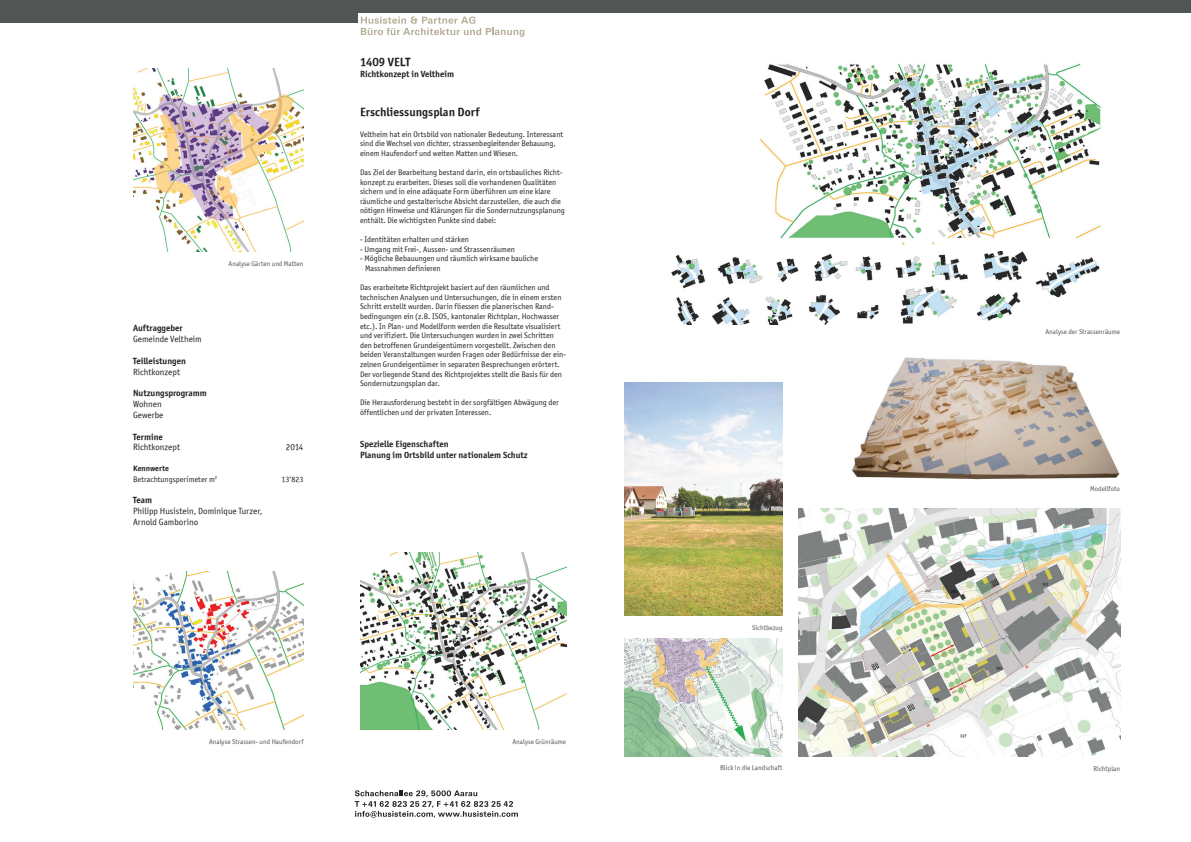
<style>
.page{position:relative;width:1191px;height:842px;background:#fff}
.page>*{position:absolute;margin:0;border:0;box-sizing:border-box;transform-origin:0 0}
.t1{font:12px "Officina Sans ITCTT Bold";color:#231f20}
.t2{font:9px "Officina Sans ITCTT Bold";color:#231f20}
.t3{font:9px/10.8px "Officina Sans ITCTT Book";color:#231f20}
.t4{font:9px "Officina Sans OSITCTT Bold";color:#231f20}
.t5{font:8px/9.6px "Officina Sans ITCTT Book";color:#231f20}
.t6{font:8px "Officina Sans ITCTT Bold";color:#231f20}
.t7{font:7px "Officina Sans ITCTT Book";color:#515655}
</style>
<div class="page">
<svg style="left:354px;top:790px;width:164px;height:28px"></svg>
<img style="left:671px;top:63px;width:430px;height:262px">
<img style="left:134px;top:68px;width:169px;height:183px">
<img style="left:133px;top:572px;width:170px;height:158px">
<img style="left:625px;top:383px;width:157px;height:233px">
<img style="left:624px;top:638px;width:158px;height:118px">
<img style="left:799px;top:509px;width:321px;height:248px">
<img style="left:852px;top:357px;width:268px;height:123px">
<div style="left:624px;top:57px;width:134px;height:168px;background:#fff"></div>
<div style="left:631px;top:245px;width:433px;height:5px;background:#fff"></div>
<img style="left:360px;top:553px;width:206px;height:176px">
<div style="left:0;top:10px;width:357px;height:13px;background:#515655"></div>
<div style="left:0;top:0;width:1191px;height:12px;background:#515655"></div>
<svg style="left:361px;top:16px;width:163px;height:21px"></svg>
<p class="t7" style="left:229px;top:260px;width:76px">Analyse Gärten und Matten</p>
<p class="t2" style="left:133px;top:323px;width:51px">Auftraggeber</p>
<p class="t3" style="left:133px;top:334px;width:70px">Gemeinde Veltheim</p>
<p class="t2" style="left:133px;top:355px;width:54px">Teilleistungen</p>
<p class="t3" style="left:133px;top:366px;width:48px">Richtkonzept</p>
<p class="t2" style="left:133px;top:388px;width:75px">Nutzungsprogramm</p>
<p class="t3" style="left:133px;top:399px;width:32px">Wohnen<br>Gewerbe</p>
<p class="t2" style="left:133px;top:431px;width:31px">Termine</p>
<p class="t3" style="left:133px;top:442px;width:48px">Richtkonzept</p>
<p class="t3" style="left:286px;top:442px;width:19px">2014</p>
<p class="t6" style="left:133px;top:463px;width:37px">Kennwerte</p>
<p class="t5" style="left:133px;top:474px;width:85px">Betrachtungsperimeter m<sup>2</sup></p>
<p class="t5" style="left:281px;top:474px;width:23px">13‘823</p>
<p class="t2" style="left:133px;top:494px;width:20px">Team</p>
<p class="t3" style="left:133px;top:505px;width:131px">Philipp Husistein, Dominique Turzer,<br>Arnold Gamborino</p>
<h1 class="t1" style="left:360px;top:54px;width:52px">1409 VELT</h1>
<p class="t2" style="left:360px;top:68px;width:95px">Richtkonzept in Veltheim</p>
<h1 class="t1" style="left:360px;top:105px;width:121px">Erschliessungsplan Dorf</h1>
<p class="t5" style="left:360px;top:129px;width:204px">Veltheim hat ein Ortsbild von nationaler Bedeutung. Interessant sind die Wechsel von dichter, strassenbegleitender Bebauung, einem Haufendorf und weiten Matten und Wiesen.</p>
<p class="t5" style="left:360px;top:167px;width:206px">Das Ziel der Bearbeitung bestand darin, ein ortsbauliches Richt&shy;konzept zu erarbeiten. Dieses soll die vorhandenen Qualitäten sichern und in eine adäquate Form überführen um eine klare räumliche und gestalterische Absicht darzustellen, die auch die nötigen Hinweise und Klärungen für die Sondernutzungsplanung enthält. Die wichtigsten Punkte sind dabei:</p>
<p class="t5" style="left:360px;top:235px;width:110px">- Identitäten erhalten und stärken</p>
<p class="t5" style="left:360px;top:244px;width:156px">- Umgang mit Frei-, Aussen- und Strassenräumen</p>
<p class="t5" style="left:365px;top:254px;width:174px;text-indent:-5px">- Mögliche Bebauungen und räumlich wirksame bauliche<br>Massnahmen definieren</p>
<p class="t5" style="left:360px;top:283px;width:207px">Das erarbeitete Richtprojekt basiert auf den räumlichen und technischen Analysen und Untersuchungen, die in einem ersten Schritt erstellt wurden. Darin fliessen die planerischen Rand&shy;bedingungen ein (z.B. ISOS, kantonaler Richtplan, Hochwasser etc.). In Plan- und Modellform werden die Resultate visualisiert und verifiziert. Die Untersuchungen wurden in zwei Schritten den betroffenen Grundeigentümern vorgestellt. Zwischen den beiden Veranstaltungen wurden Fragen oder Bedürfnisse der ein&shy;zelnen Grundeigentümer in separaten Besprechungen erörtert.<br>Der vorliegende Stand des Richtprojektes stellt die Basis für den Sondernutzungsplan dar.</p>
<p class="t5" style="left:360px;top:398px;width:200px">Die Herausforderung besteht in der sorgfältigen Abwägung der öffentlichen und der privaten Interessen.</p>
<p class="t4" style="left:360px;top:439px;width:90px">Spezielle Eigenschaften</p>
<p class="t2" style="left:360px;top:450px;width:169px">Planung im Ortsbild unter nationalem Schutz</p>
<p class="t7" style="left:209px;top:737px;width:96px">Analyse Strassen- und Haufendorf</p>
<p class="t7" style="left:512px;top:737px;width:55px">Analyse Grünräume</p>
<p class="t7" style="left:1045px;top:328px;width:76px">Analyse der Strassenräume</p>
<p class="t7" style="left:752px;top:623px;width:32px">Sichtbezug</p>
<p class="t7" style="left:1090px;top:484px;width:32px">Modellfoto</p>
<p class="t7" style="left:720px;top:763px;width:64px">Blick in die Landschaft</p>
<p class="t7" style="left:1093px;top:764px;width:28px">Richtplan</p>
</div>
